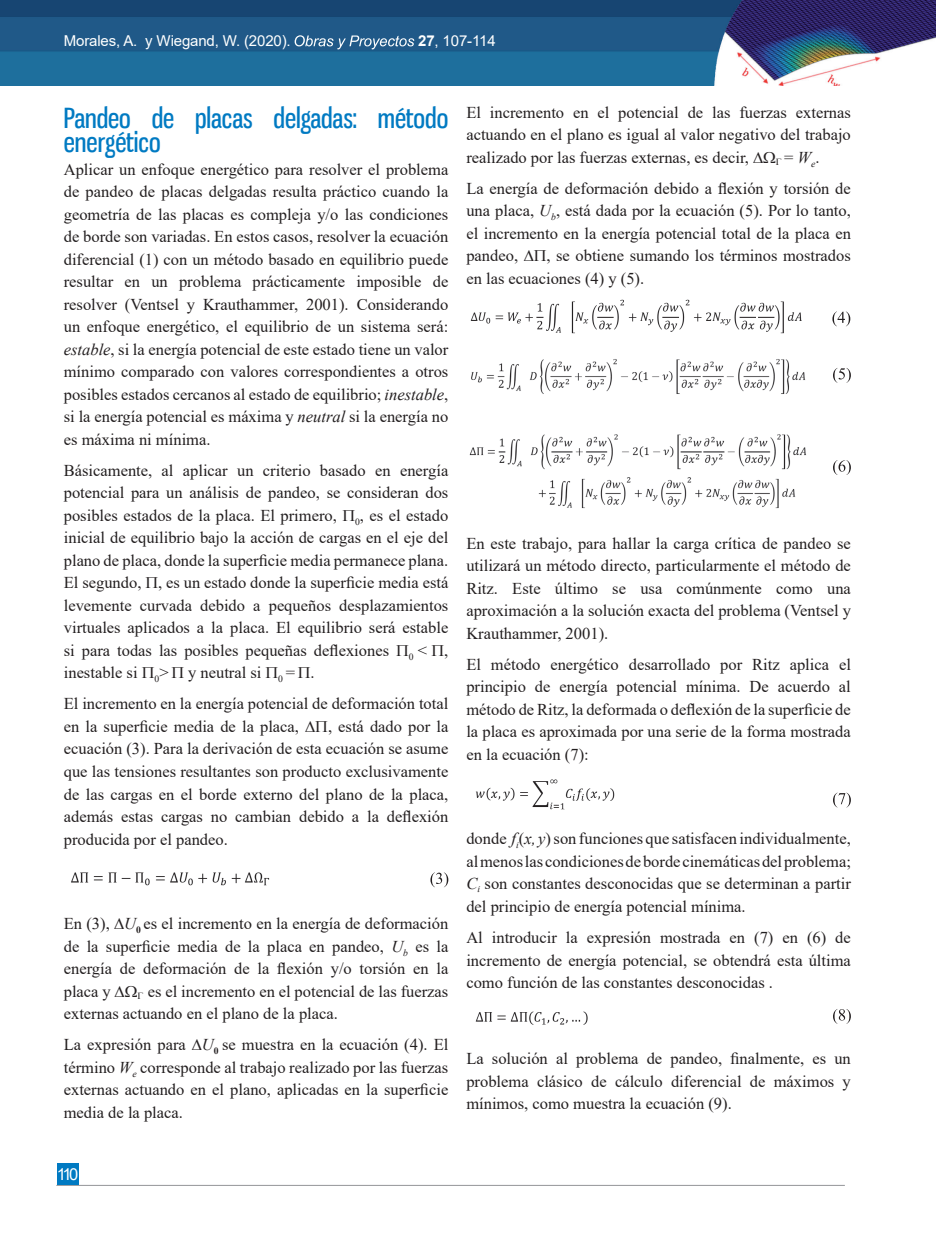
<style>
.page{position:relative;width:936px;height:1234px;background:#fff}
.page>*{position:absolute;margin:0;border:0;box-sizing:border-box;transform-origin:0 0}
.t1{font:27px/24px "Gnuolane Free";color:#007ac2}
.t2{font:16.5px/22.5px "Times New Roman";color:#231f20;text-align:justify}
.t3{font:16.5px "Arial";color:#fff}
.t4{font:15px "Arial";letter-spacing:-.01em;color:#fff}
.s1{font-weight:700}
.s2{font-style:italic}
</style>
<div class="page">
<img style="left:0;top:0;width:935px;height:85px">
<hr style="left:56px;top:1184px;width:788px;height:1px;background:#939598">
<div style="left:57px;top:1163px;width:21px;height:21px;background:#007ac2"></div>
<svg style="left:294px;top:35px;width:120px;height:14px;background:#517da2"></svg>
<svg style="left:430px;top:872px;width:18px;height:15px"></svg>
<img style="left:71px;top:872px;width:199px;height:14px">
<svg style="left:832px;top:311px;width:18px;height:15px"></svg>
<img style="left:470px;top:299px;width:332px;height:35px">
<svg style="left:833px;top:460px;width:17px;height:15px"></svg>
<svg style="left:833px;top:368px;width:17px;height:15px"></svg>
<img style="left:469px;top:359px;width:337px;height:150px">
<svg style="left:833px;top:792px;width:17px;height:15px"></svg>
<img style="left:475px;top:779px;width:140px;height:31px">
<svg style="left:833px;top:1009px;width:17px;height:14px"></svg>
<img style="left:475px;top:1011px;width:113px;height:14px">
<p class="t4" style="left:64px;top:31px;width:228px">Morales, A. y Wiegand, W. (2020).</p>
<p class="t4" style="left:418px;top:31px;width:79px"><span class="s1">27</span>, 107-114</p>
<h1 class="t1" style="left:64px;top:106px;width:386px">Pandeo de placas delgadas: método energético</h1>
<p class="t2" style="left:64px;top:157px;width:386px">Aplicar un enfoque energético para resolver el problema de pandeo de placas delgadas resulta práctico cuando la geometría de las placas es compleja y/o las condiciones de borde son variadas. En estos casos, resolver la ecuación diferencial (1) con un método basado en equilibrio puede resultar en un problema prácticamente imposible de resolver (Ventsel y Krauthammer, 2001). Considerando un enfoque energético, el equilibrio de un sistema será: <span class="s2">estable</span>, si la energía potencial de este estado tiene un valor mínimo comparado con valores correspondientes a otros posibles estados cercanos al estado de equilibrio; <span class="s2">inestable</span>, si la energía potencial es máxima y <span class="s2">neutral</span> si la energía no es máxima ni mínima.</p>
<p class="t2" style="left:64px;top:458px;width:386px">Básicamente, al aplicar un criterio basado en energía potencial para un análisis de pandeo, se consideran dos posibles estados de la placa. El primero, <sub>0</sub>, es el estado inicial de equilibrio bajo la acción de cargas en el eje del plano de placa, donde la superficie media permanece plana.<br>El segundo, , es un estado donde la superficie media está levemente curvada debido a pequeños desplazamientos virtuales aplicados a la placa. El equilibrio será estable si para todas las posibles pequeñas deflexiones <sub>0</sub> &lt; , inestable si <sub>0</sub>&gt; y neutral si <sub>0</sub> = .</p>
<p class="t2" style="left:64px;top:692px;width:386px">El incremento en la energía potencial de deformación total en la superficie media de la placa, ∆ , está dado por la ecuación (3). Para la derivación de esta ecuación se asume que las tensiones resultantes son producto exclusivamente de las cargas en el borde externo del plano de la placa, además estas cargas no cambian debido a la deflexión producida por el pandeo.</p>
<p class="t2" style="left:64px;top:911px;width:386px">En (3), ∆<span class="s2">U</span><sub>0</sub> es el incremento en la energía de deformación de la superficie media de la placa en pandeo, <span class="s2">U</span><sub>b</sub> es la energía de deformación de la flexión y/o torsión en la placa y ∆</p>
<p class="t2" style="left:64px;top:979px;width:386px;text-indent:84px">es el incremento en el potencial de las fuerzas externas actuando en el plano de la placa.</p>
<p class="t2" style="left:64px;top:1032px;width:386px">La expresión para ∆<span class="s2">U</span><sub>0</sub> se muestra en la ecuación (4). El término <span class="s2">W</span><sub>e</sub> corresponde al trabajo realizado por las fuerzas externas actuando en el plano, aplicadas en la superficie media de la placa.</p>
<p class="t2" style="left:466px;top:100px;width:386px">El incremento en el potencial de las fuerzas externas actuando en el plano es igual al valor negativo del trabajo realizado por las fuerzas externas, es decir, ∆</p>
<p class="t2" style="left:466px;top:141px;width:386px;line-height:31px;text-indent:318px">= <span class="s2">W</span><sub>e</sub>.<br>La energía de deformación debido a flexión y torsión de</p>
<p class="t2" style="left:466px;top:199px;width:386px">una placa, <span class="s2">U</span><sub>b</sub>, está dada por la ecuación (5). Por lo tanto, el incremento en la energía potencial total de la placa en pandeo, ∆ , se obtiene sumando los términos mostrados en las ecuaciones (4) y (5).</p>
<p class="t2" style="left:466px;top:531px;width:386px">En este trabajo, para hallar la carga crítica de pandeo se utilizará un método directo, particularmente el método de Ritz. Este último se usa comúnmente como una aproximación a la solución exacta del problema (Ventsel y Krauthammer, 2001).</p>
<p class="t2" style="left:466px;top:652px;width:386px">El método energético desarrollado por Ritz aplica el principio de energía potencial mínima. De acuerdo al método de Ritz, la deformada o deflexión de la superficie de la placa es aproximada por una serie de la forma mostrada en la ecuación (7):</p>
<p class="t2" style="left:466px;top:826px;width:386px">donde <span class="s2">f</span><sub>i</sub>(<span class="s2">x, y</span>) son funciones que satisfacen individualmente, al menos las condiciones de borde cinemáticas del problema; <span class="s2">C</span><sub>i</sub> son constantes desconocidas que se determinan a partir del principio de energía potencial mínima.</p>
<p class="t2" style="left:466px;top:925px;width:386px">Al introducir la expresión mostrada en (7) en (6) de incremento de energía potencial, se obtendrá esta última como función de las constantes desconocidas .</p>
<p class="t2" style="left:466px;top:1046px;width:386px">La solución al problema de pandeo, finalmente, es un problema clásico de cálculo diferencial de máximos y mínimos, como muestra la ecuación (9).</p>
<p class="t3" style="left:57px;top:1162px;width:23px">110</p>
</div>
